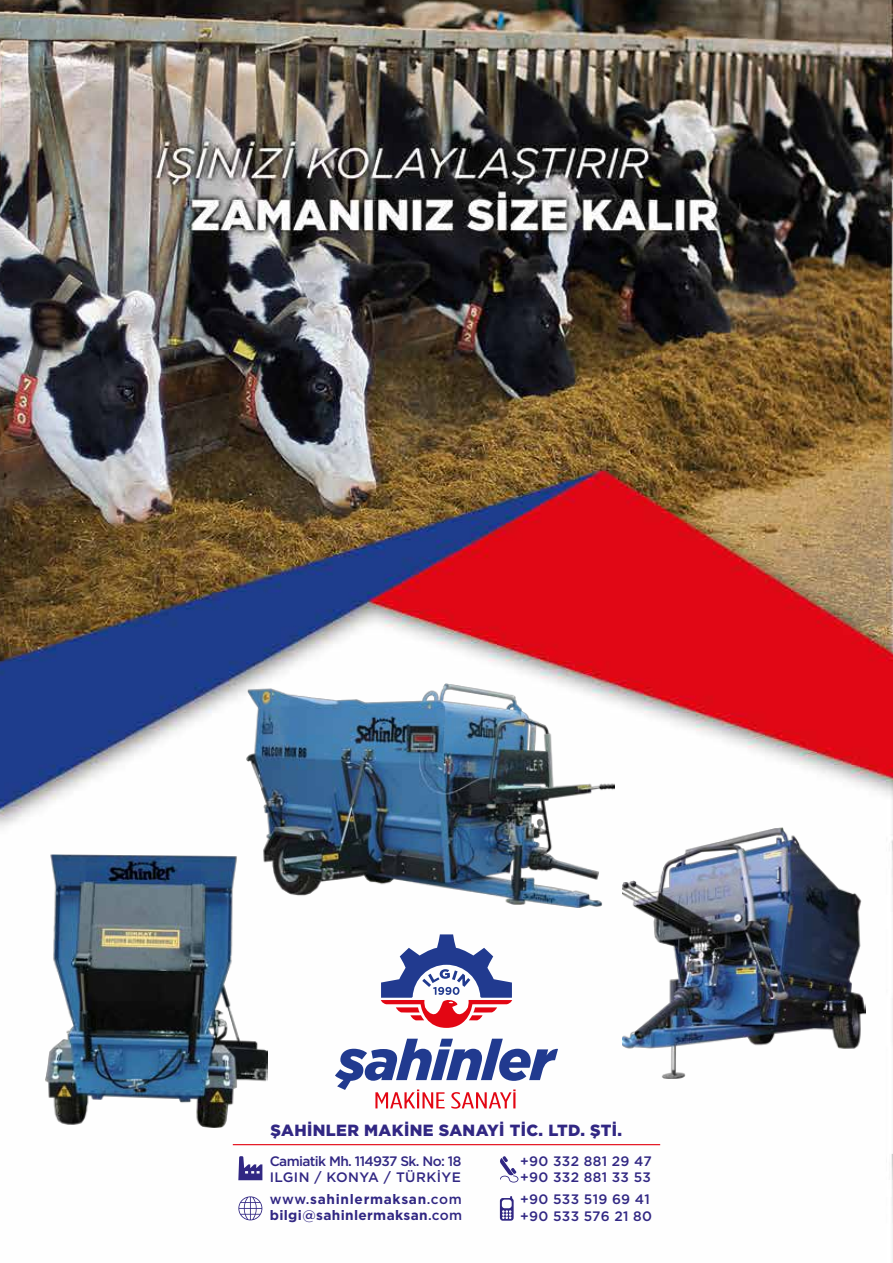
<style>
.page{position:relative;width:893px;height:1263px;background:#fff}
.page>*{position:absolute;margin:0;border:0;box-sizing:border-box;transform-origin:0 0}
.t1{font:900 16.2px "Gotham";letter-spacing:.02em;color:#312783}
.t2{font:500 13.65px/16.5px "Gotham";letter-spacing:.02em;color:#312783}
.t3{font:700 13.65px/16.5px "Gotham";letter-spacing:.025em;color:#312783}
.t4{font:500 13.65px/16.5px "Gotham";letter-spacing:-.045em;color:#312783}
.s1{font-weight:500}
</style>
<div class="page">
<img style="left:0;top:0;width:893px;height:1263px">
<svg style="left:335px;top:1039px;width:223px;height:70px"></svg>
<svg style="left:381px;top:934px;width:131px;height:94px"></svg>
<hr style="left:233px;top:1144px;width:427px;height:1px;background:#e30613">
<svg style="left:238px;top:1156px;width:24px;height:24px"></svg>
<svg style="left:238px;top:1196px;width:24px;height:24px"></svg>
<svg style="left:499px;top:1156px;width:19px;height:26px"></svg>
<svg style="left:500px;top:1196px;width:14px;height:25px"></svg>
<img style="left:46px;top:854px;width:221px;height:273px">
<img style="left:622px;top:827px;width:244px;height:251px">
<img style="left:247px;top:683px;width:368px;height:224px">
<p class="t1" style="left:271px;top:1119px;width:353px">ŞAHİNLER MAKİNE SANAYİ TİC. LTD. ŞTİ.</p>
<p class="t4" style="left:270px;top:1152px;width:193px">Camiatik Mh. 114937 Sk. No: 18<br>ILGIN / KONYA / TÜRKİYE</p>
<p class="t2" style="left:520px;top:1152px;width:133px">+90 332 881 29 47 +90 332 881 33 53</p>
<p class="t2" style="left:520px;top:1191px;width:133px">+90 533 519 69 41 +90 533 576 21 80</p>
<p class="t3" style="left:270px;top:1191px;width:194px"><span class="s1">www.</span>sahinlermaksan<span class="s1">.com </span>bilgi<span class="s1">@</span>sahinlermaksan<span class="s1">.com</span></p>
</div>
